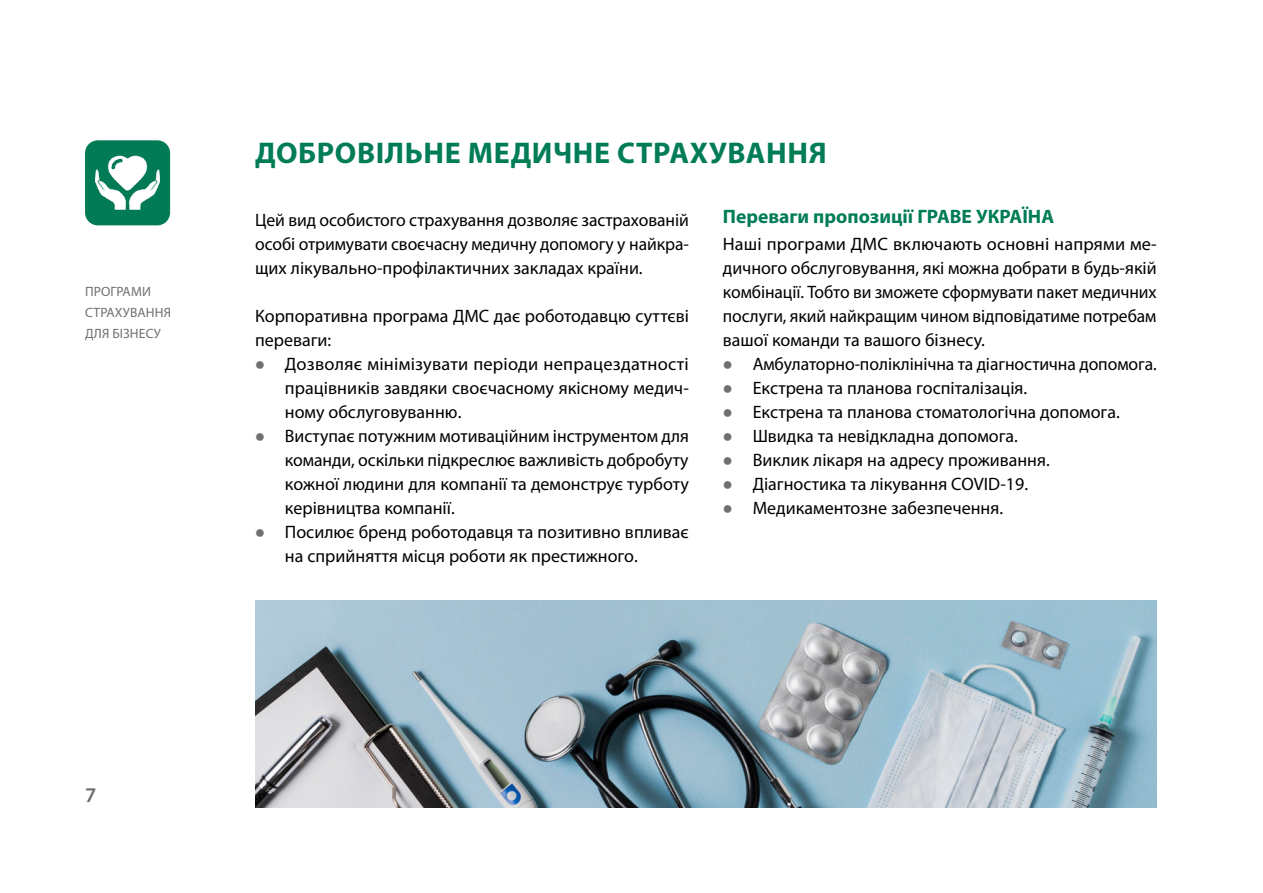
<style>
.page{position:relative;width:1263px;height:893px;background:#fff}
.page>*{position:absolute;margin:0;border:0;box-sizing:border-box;transform-origin:0 0}
.t1{font:700 30px "Myriad Pro";letter-spacing:.02em;color:#007c57}
.t2{font:600 21px "Myriad Pro";color:#707070}
.t3{font:700 19.5px "Myriad Pro";color:#007c57}
.t4{font:18px/24px "Myriad Pro";color:#000;text-align:justify}
.t5{font:13.5px/21px "Myriad Pro";letter-spacing:.01em;color:#707070}
.s1{font-weight:900;font-size:27px;color:#707070}
</style>
<div class="page">
<img style="left:255px;top:601px;width:902px;height:207px">
<div style="left:85px;top:140px;width:85px;height:85px;background:#007b56;border-radius:13px"></div>
<img style="left:96px;top:155px;width:63px;height:55px">
<p class="t5" style="left:85px;top:281px;width:88px">ПРОГРАМИ<br>СТРАХУВАННЯ<br>ДЛЯ БІЗНЕСУ</p>
<h1 class="t1" style="left:255px;top:133px;width:573px">ДОБРОВІЛЬНЕ МЕДИЧНЕ СТРАХУВАННЯ</h1>
<p class="t4" style="left:255px;top:208px;width:435px">Цей вид особистого страхування дозволяє застрахованій особі отримувати своєчасну медичну допомогу у найкра&shy;щих лікувально-профілактичних закладах країни.</p>
<p class="t4" style="left:255px;top:304px;width:435px">Корпоративна програма ДМС дає роботодавцю суттєві переваги:</p>
<p class="t4" style="left:285px;top:352px;width:405px;text-indent:-30px"><span class="s1">•</span> Дозволяє мінімізувати періоди непрацездатності працівників завдяки своєчасному якісному медич&shy;ному обслуговуванню.</p>
<p class="t4" style="left:285px;top:424px;width:406px;text-indent:-30px"><span class="s1">•</span> Виступає потужним мотиваційним інструментом для команди, оскільки підкреслює важливість добробуту кожної людини для компанії та демонструє турботу керівництва компанії.</p>
<p class="t4" style="left:285px;top:520px;width:405px;text-indent:-30px"><span class="s1">•</span> Посилює бренд роботодавця та позитивно впливає на сприйняття місця роботи як престижного.</p>
<p class="t3" style="left:723px;top:204px;width:333px">Переваги пропозиції ГРАВЕ УКРАЇНА</p>
<p class="t4" style="left:723px;top:232px;width:435px">Наші програми ДМС включають основні напрями ме&shy;дичного обслуговування, які можна добрати в будь-якій комбінації. Тобто ви зможете сформувати пакет медичних послуги, який найкращим чином відповідатиме потребам вашої команди та вашого бізнесу.</p>
<p class="t4" style="left:723px;top:352px;width:435px"><span class="s1">•</span> Амбулаторно-поліклінічна та діагностична допомога.</p>
<p class="t4" style="left:723px;top:376px;width:306px"><span class="s1">•</span> Екстрена та планова госпіталізація.</p>
<p class="t4" style="left:723px;top:400px;width:398px"><span class="s1">•</span> Екстрена та планова стоматологічна допомога.</p>
<p class="t4" style="left:723px;top:424px;width:296px"><span class="s1">•</span> Швидка та невідкладна допомога.</p>
<p class="t4" style="left:723px;top:448px;width:328px"><span class="s1">•</span> Виклик лікаря на адресу проживання.</p>
<p class="t4" style="left:723px;top:472px;width:307px"><span class="s1">•</span> Діагностика та лікування COVID‑19.</p>
<p class="t4" style="left:723px;top:496px;width:282px"><span class="s1">•</span> Медикаментозне забезпечення.</p>
<p class="t2" style="left:85px;top:782px;width:13px">7</p>
</div>
